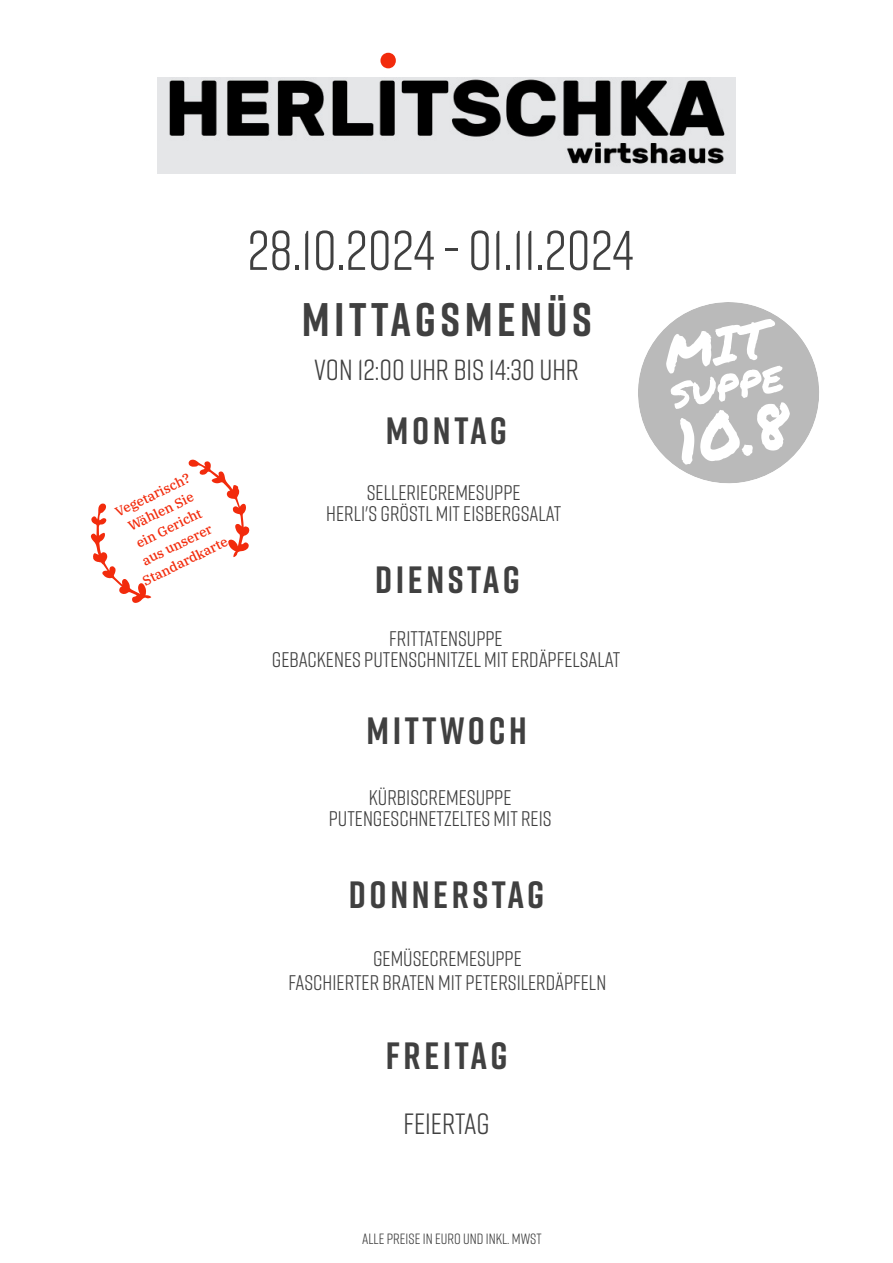
<style>
.page{position:relative;width:893px;height:1263px;background:#fff}
.page>*{position:absolute;margin:0;border:0;box-sizing:border-box;transform-origin:0 0}
.t1{font:125.85px "Poppins";color:#f22b0c}
.t2{font:55.65px "Rift";color:#404040}
.t3{font:700 47.1px "Rift";letter-spacing:.095em;color:#404040}
.t4{font:700 37.95px "Rift";letter-spacing:.095em;color:#404040}
.t5{font:29.25px "Rift";color:#404040}
.t6{font:29.1px "Rift";color:#404040}
.t7{font:21.15px/20.9px "Rift";color:#404040;text-align:center}
.t8{font:14.85px "Rift";color:#404040}
.t9{font:500 13.35px/18.5px "IBM Plex Serif";color:#f22b0c;text-align:center}
</style>
<div class="page">
<svg style="left:638px;top:302px;width:181px;height:182px"></svg>
<svg style="left:91px;top:460px;width:158px;height:143px"></svg>
<img style="left:158px;top:77px;width:577px;height:97px">
<h1 class="t1" style="left:375px;top:-49px;width:28px">.</h1>
<p class="t9" style="left:107px;top:506px;width:94px;rotate:-26deg">Vegetarisch?<br>Wählen Sie ein Gericht aus unserer<br>Standardkarte</p>
<h2 class="t2" style="left:247px;top:211px;width:388px">28.10.2024 - 01.11.2024</h2>
<h3 class="t3" style="left:302px;top:286px;width:292px">MITTAGSMENÜS</h3>
<h3 class="t6" style="left:314px;top:349px;width:266px">VON 12:00 UHR BIS 14:30 UHR</h3>
<h3 class="t4" style="left:386px;top:403px;width:123px">MONTAG</h3>
<p class="t7" style="left:326px;top:481px;width:237px">SELLERIECREMESUPPE<br>HERLI'S GRÖSTL MIT EISBERGSALAT</p>
<h3 class="t4" style="left:375px;top:553px;width:146px">DIENSTAG</h3>
<p class="t7" style="left:272px;top:627px;width:350px">FRITTATENSUPPE<br>GEBACKENES PUTENSCHNITZEL MIT ERDÄPFELSALAT</p>
<h3 class="t4" style="left:366px;top:703px;width:162px">MITTWOCH</h3>
<p class="t7" style="left:329px;top:786px;width:224px">KÜRBISCREMESUPPE<br>PUTENGESCHNETZELTES MIT REIS</p>
<h3 class="t4" style="left:349px;top:867px;width:197px">DONNERSTAG</h3>
<p class="t7" style="left:289px;top:945px;width:319px;line-height:24.8px">GEMÜSECREMESUPPE<br>FASCHIERTER BRATEN MIT PETERSILERDÄPFELN</p>
<h3 class="t4" style="left:386px;top:1028px;width:123px">FREITAG</h3>
<h3 class="t5" style="left:403px;top:1103px;width:88px">FEIERTAG</h3>
<p class="t8" style="left:362px;top:1229px;width:181px">ALLE PREISE IN EURO UND INKL. MWST</p>
</div>
